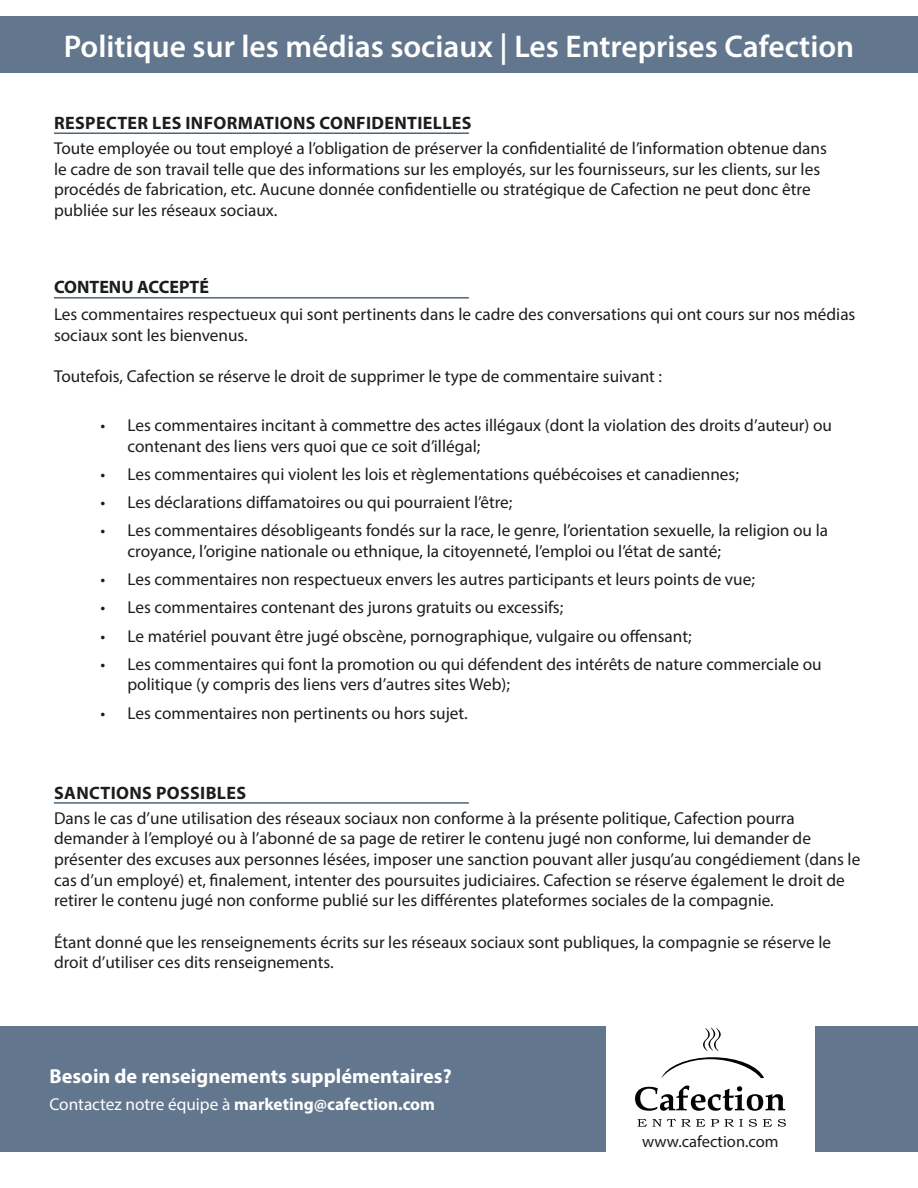
<style>
.page{position:relative;width:918px;height:1188px;background:#fff}
.page>*{position:absolute;margin:0;border:0;box-sizing:border-box;transform-origin:0 0}
.t1{font:600 31.5px "Myriad Pro";color:#fff}
.t2{font:700 20.25px "Myriad Pro";color:#fff}
.t3{font:700 18px "Myriad Pro";letter-spacing:.02em;color:#1d1d1b}
.t4{font:700 18px "Myriad Pro";color:#1d1d1b}
.t5{font:17.25px/20.7px "Myriad Pro";color:#1d1d1b}
.t6{font:700 17.25px "Myriad Pro";color:#fff}
.t7{font:16.5px "Myriad Pro";color:#1d1d1b}
.s1{font-weight:400}
</style>
<div class="page">
<div style="left:0;top:16px;width:918px;height:57px;background:#62768e"></div>
<div style="left:0;top:1026px;width:606px;height:125px;background:#62768e"></div>
<svg style="left:661px;top:1057px;width:103px;height:21px"></svg>
<svg style="left:635px;top:1086px;width:150px;height:25px"></svg>
<svg style="left:638px;top:1119px;width:67px;height:8px"></svg>
<svg style="left:711px;top:1119px;width:32px;height:8px"></svg>
<svg style="left:749px;top:1119px;width:8px;height:8px"></svg>
<svg style="left:763px;top:1119px;width:9px;height:8px"></svg>
<svg style="left:778px;top:1119px;width:8px;height:8px"></svg>
<svg style="left:703px;top:1028px;width:18px;height:23px"></svg>
<div style="left:815px;top:1026px;width:103px;height:125px;background:#62768e"></div>
<hr style="left:54px;top:133px;width:415px;height:1px;background:#4f647f">
<hr style="left:54px;top:802px;width:415px;height:2px;background:#4f647f">
<hr style="left:54px;top:297px;width:415px;height:2px;background:#4f647f">
<h1 class="t1" style="left:64px;top:26px;width:792px">Politique sur les médias sociaux | Les Entreprises Cafection</h1>
<p class="t3" style="left:54px;top:111px;width:419px">RESPECTER LES INFORMATIONS CONFIDENTIELLES</p>
<p class="t5" style="left:54px;top:137px;width:774px">Toute employée ou tout employé a l’obligation de préserver la confidentialité de l’information obtenue dans le cadre de son travail telle que des informations sur les employés, sur les fournisseurs, sur les clients, sur les procédés de fabrication, etc. Aucune donnée confidentielle ou stratégique de Cafection ne peut donc être publiée sur les réseaux sociaux.</p>
<p class="t4" style="left:54px;top:276px;width:157px">CONTENU ACCEPTÉ</p>
<p class="t5" style="left:54px;top:304px;width:803px">Les commentaires respectueux qui sont pertinents dans le cadre des conversations qui ont cours sur nos médias sociaux sont les bienvenus.</p>
<p class="t5" style="left:54px;top:366px;width:610px">Toutefois, Cafection se réserve le droit de supprimer le type de commentaire suivant :</p>
<p class="t5" style="left:128px;top:415px;width:706px;text-indent:-27px">• Les commentaires incitant à commettre des actes illégaux (dont la violation des droits d’auteur) ou contenant des liens vers quoi que ce soit d’illégal;</p>
<p class="t5" style="left:101px;top:463px;width:640px">• Les commentaires qui violent les lois et règlementations québécoises et canadiennes;</p>
<p class="t5" style="left:101px;top:492px;width:413px">• Les déclarations diffamatoires ou qui pourraient l’être;</p>
<p class="t5" style="left:128px;top:520px;width:702px;text-indent:-27px">• Les commentaires désobligeants fondés sur la race, le genre, l’orientation sexuelle, la religion ou la croyance, l’origine nationale ou ethnique, la citoyenneté, l’emploi ou l’état de santé;</p>
<p class="t5" style="left:101px;top:569px;width:656px">• Les commentaires non respectueux envers les autres participants et leurs points de vue;</p>
<p class="t5" style="left:101px;top:597px;width:464px">• Les commentaires contenant des jurons gratuits ou excessifs;</p>
<p class="t5" style="left:101px;top:625px;width:593px">• Le matériel pouvant être jugé obscène, pornographique, vulgaire ou offensant;</p>
<p class="t5" style="left:128px;top:653px;width:696px;text-indent:-27px">• Les commentaires qui font la promotion ou qui défendent des intérêts de nature commerciale ou politique (y compris des liens vers d’autres sites Web);</p>
<p class="t5" style="left:101px;top:702px;width:369px">• Les commentaires non pertinents ou hors sujet.</p>
<p class="t3" style="left:54px;top:781px;width:194px">SANCTIONS POSSIBLES</p>
<p class="t5" style="left:54px;top:807px;width:808px">Dans le cas d’une utilisation des réseaux sociaux non conforme à la présente politique, Cafection pourra demander à l’employé ou à l’abonné de sa page de retirer le contenu jugé non conforme, lui demander de présenter des excuses aux personnes lésées, imposer une sanction pouvant aller jusqu’au congédiement (dans le cas d’un employé) et, finalement, intenter des poursuites judiciaires. Cafection se réserve également le droit de retirer le contenu jugé non conforme publié sur les différentes plateformes sociales de la compagnie.</p>
<p class="t5" style="left:54px;top:931px;width:779px">Étant donné que les renseignements écrits sur les réseaux sociaux sont publiques, la compagnie se réserve le droit d’utiliser ces dits renseignements.</p>
<p class="t2" style="left:50px;top:1063px;width:404px">Besoin de renseignements supplémentaires?</p>
<p class="t6" style="left:50px;top:1093px;width:387px"><span class="s1">Contactez notre équipe à</span> marketing@cafection.com</p>
<p class="t7" style="left:642px;top:1131px;width:138px">www.cafection.com</p>
</div>
